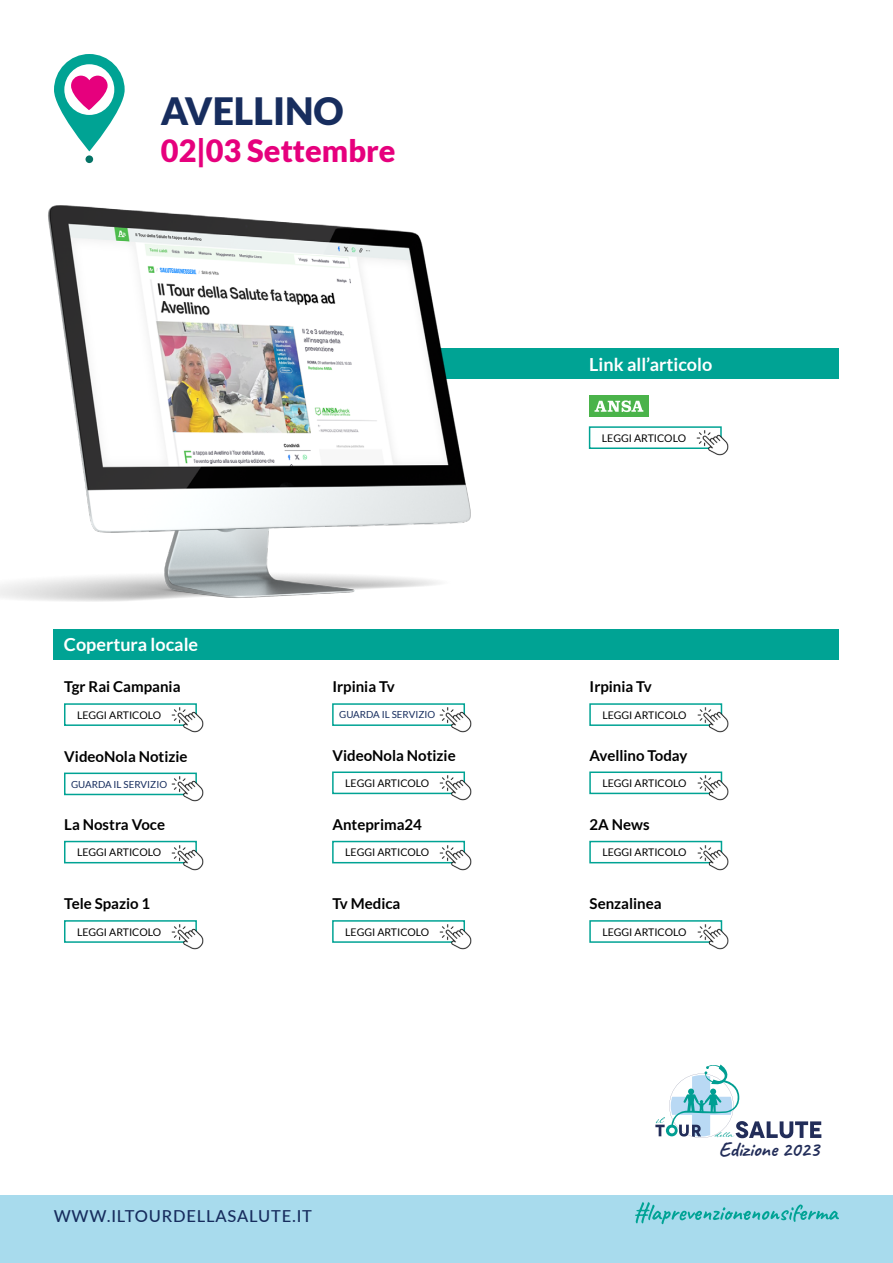
<style>
.page{position:relative;width:893px;height:1263px;background:#fff}
.page>*{position:absolute;margin:0;border:0;box-sizing:border-box;transform-origin:0 0}
.t1{font:900 37.65px "Lato";color:#172d5e}
.t2{font:900 30.75px "Lato";color:#e6007d}
.t3{font:20.7px "Caveat";color:#222d59}
.t4{font:700 18px "Lato";color:#fff}
.t5{font:500 16.5px "Lato";letter-spacing:.05em;color:#172d5e}
.t6{font:700 15px "Lato";color:#000}
.t7{font:10.5px "Lato";color:#000}
.t8{font:9.75px "Lato";color:#172d5e}
</style>
<div class="page">
<svg style="left:655px;top:1064px;width:167px;height:75px"></svg>
<div style="left:0;top:1195px;width:893px;height:68px;background:#a8dbed"></div>
<svg style="left:635px;top:1202px;width:204px;height:22px"></svg>
<div style="left:86px;top:155px;width:7px;height:8px;background:#057366;border-radius:50%"></div>
<svg style="left:54px;top:54px;width:71px;height:97px"></svg>
<div style="left:282px;top:349px;width:556px;height:30px;background:#00a394"></div>
<img style="left:0;top:205px;width:544px;height:433px">
<div style="left:589px;top:426px;width:133px;height:23px;border:2px solid #00a394"></div>
<div style="left:589px;top:396px;width:59px;height:21px;background:#4ab34a"></div>
<svg style="left:594px;top:400px;width:49px;height:12px"></svg>
<img style="left:694px;top:426px;width:35px;height:30px">
<div style="left:54px;top:629px;width:785px;height:30px;background:#00a394"></div>
<div style="left:64px;top:703px;width:133px;height:23px;border:2px solid #00a394"></div>
<img style="left:170px;top:703px;width:34px;height:30px">
<div style="left:332px;top:703px;width:133px;height:23px;border:2px solid #00a394"></div>
<img style="left:438px;top:703px;width:34px;height:30px">
<div style="left:332px;top:771px;width:133px;height:23px;border:2px solid #00a394"></div>
<img style="left:438px;top:771px;width:34px;height:30px">
<div style="left:589px;top:771px;width:133px;height:23px;border:2px solid #00a394"></div>
<img style="left:695px;top:771px;width:34px;height:30px">
<div style="left:332px;top:841px;width:133px;height:22px;border:2px solid #00a394"></div>
<img style="left:438px;top:840px;width:34px;height:31px">
<div style="left:589px;top:841px;width:133px;height:22px;border:2px solid #00a394"></div>
<img style="left:695px;top:840px;width:34px;height:31px">
<div style="left:589px;top:703px;width:133px;height:23px;border:2px solid #00a394"></div>
<img style="left:695px;top:703px;width:34px;height:30px">
<div style="left:64px;top:772px;width:133px;height:23px;border:2px solid #00a394"></div>
<img style="left:170px;top:772px;width:34px;height:30px">
<div style="left:64px;top:841px;width:133px;height:22px;border:2px solid #00a394"></div>
<img style="left:170px;top:840px;width:34px;height:31px">
<div style="left:64px;top:920px;width:133px;height:23px;border:2px solid #00a394"></div>
<img style="left:170px;top:920px;width:34px;height:30px">
<div style="left:332px;top:920px;width:133px;height:23px;border:2px solid #00a394"></div>
<img style="left:438px;top:920px;width:34px;height:30px">
<div style="left:589px;top:920px;width:133px;height:23px;border:2px solid #00a394"></div>
<img style="left:695px;top:920px;width:34px;height:30px">
<h1 class="t1" style="left:161px;top:89px;width:184px">AVELLINO</h1>
<h2 class="t2" style="left:161px;top:133px;width:236px">02|03 Settembre</h2>
<h3 class="t4" style="left:589px;top:354px;width:124px">Link all’articolo</h3>
<p class="t7" style="left:602px;top:432px;width:86px">LEGGI ARTICOLO</p>
<h3 class="t4" style="left:64px;top:634px;width:136px">Copertura locale</h3>
<h3 class="t6" style="left:64px;top:678px;width:118px">Tgr Rai Campania</h3>
<h3 class="t6" style="left:332px;top:678px;width:64px">Irpinia Tv</h3>
<h3 class="t6" style="left:590px;top:678px;width:64px">Irpinia Tv</h3>
<p class="t7" style="left:77px;top:709px;width:86px">LEGGI ARTICOLO</p>
<p class="t8" style="left:339px;top:709px;width:98px">GUARDA IL SERVIZIO</p>
<p class="t7" style="left:602px;top:709px;width:86px">LEGGI ARTICOLO</p>
<h3 class="t6" style="left:64px;top:747px;width:125px">VideoNola Notizie</h3>
<h3 class="t6" style="left:332px;top:746px;width:125px">VideoNola Notizie</h3>
<h3 class="t6" style="left:590px;top:746px;width:99px">Avellino Today</h3>
<p class="t8" style="left:71px;top:778px;width:98px">GUARDA IL SERVIZIO</p>
<p class="t7" style="left:345px;top:777px;width:86px">LEGGI ARTICOLO</p>
<p class="t7" style="left:602px;top:777px;width:86px">LEGGI ARTICOLO</p>
<h3 class="t6" style="left:64px;top:816px;width:102px">La Nostra Voce</h3>
<h3 class="t6" style="left:332px;top:816px;width:91px">Anteprima24</h3>
<h3 class="t6" style="left:590px;top:816px;width:62px">2A News</h3>
<p class="t7" style="left:77px;top:847px;width:86px">LEGGI ARTICOLO</p>
<p class="t7" style="left:345px;top:847px;width:86px">LEGGI ARTICOLO</p>
<p class="t7" style="left:602px;top:847px;width:86px">LEGGI ARTICOLO</p>
<h3 class="t6" style="left:64px;top:895px;width:87px">Tele Spazio 1</h3>
<h3 class="t6" style="left:332px;top:895px;width:70px">Tv Medica</h3>
<h3 class="t6" style="left:590px;top:895px;width:73px">Senzalinea</h3>
<p class="t7" style="left:77px;top:926px;width:86px">LEGGI ARTICOLO</p>
<p class="t7" style="left:345px;top:926px;width:86px">LEGGI ARTICOLO</p>
<p class="t7" style="left:602px;top:926px;width:86px">LEGGI ARTICOLO</p>
<h3 class="t3" style="left:719px;top:1136px;width:102px">Edizione 2023</h3>
<h3 class="t5" style="left:54px;top:1204px;width:260px">WWW.ILTOURDELLASALUTE.IT</h3>
</div>
